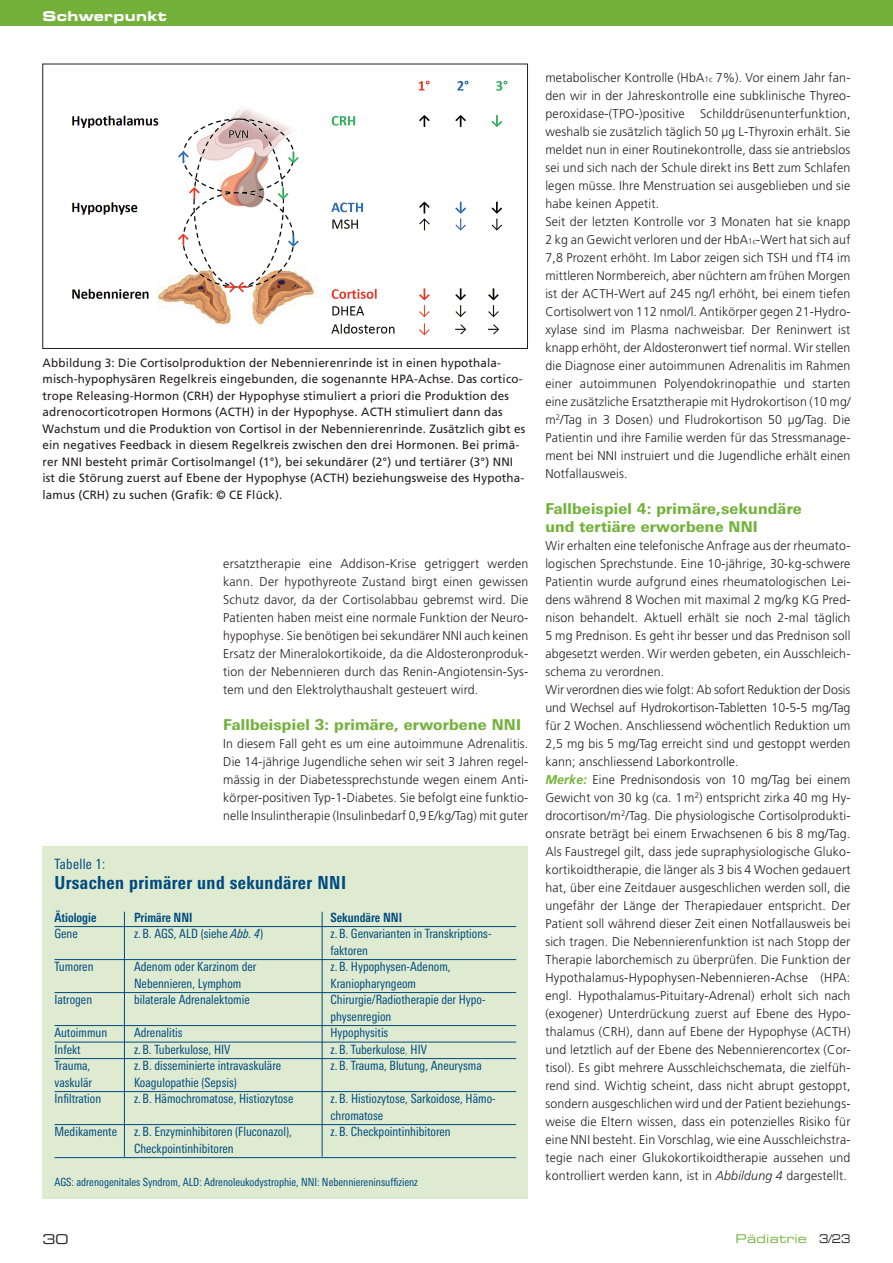
<style>
.page{position:relative;width:893px;height:1263px;background:#fff}
.page>*{position:absolute;margin:0;border:0;box-sizing:border-box;transform-origin:0 0}
.t1{font:800 condensed 18px "Linotype Univers";letter-spacing:.025em;color:#004a7f}
.t2{font:800 15px/18px "Linotype Univers Basic";letter-spacing:.015em;color:#73b13b}
.t3{font:condensed 14.25px "Linotype Univers";letter-spacing:.025em;color:#004a7f}
.t4{font:13.5px "Eurostile Bold Extended Two";letter-spacing:.02em;color:#fff}
.t5{font:13.5px "Eurostile Extended Two";color:#231f20}
.t6{font:300 12.75px/18px "Frutiger";letter-spacing:.015em;color:#231f20;text-align:justify}
.t7{font:condensed 12.75px/16.5px "Linotype Univers";color:#004a7f}
.t8{font:700 condensed 12.75px "Linotype Univers";color:#004a7f}
.t9{font:12px/16.5px "Frutiger";letter-spacing:.015em;color:#231f20}
.t10{font:12px "Eurostile Extended Two";letter-spacing:.02em;color:#73b13b}
.t11{font:condensed 11.25px "Linotype Univers";color:#004a7f}
.s1{font-style:italic}
.s2{color:#73b13b}
.s3{font-size:8.1px}
.s4{font-weight:700;font-style:italic;color:#73b13b}
.s5{color:#231f20}
</style>
<div class="page">
<div style="left:0;top:0;width:893px;height:26px;background:#73b13b"></div>
<img style="left:72px;top:80px;width:436px;height:256px">
<div style="left:43px;top:64px;width:485px;height:285px;border:1px solid #231f20"></div>
<div style="left:43px;top:846px;width:485px;height:352px;background:#deebd1"></div>
<hr style="left:55px;top:926px;width:461px;height:1px;background:#004a7f">
<hr style="left:55px;top:959px;width:461px;height:1px;background:#004a7f">
<hr style="left:55px;top:992px;width:461px;height:1px;background:#004a7f">
<hr style="left:55px;top:1025px;width:461px;height:1px;background:#004a7f">
<hr style="left:55px;top:1042px;width:461px;height:1px;background:#004a7f">
<hr style="left:55px;top:1058px;width:461px;height:1px;background:#004a7f">
<hr style="left:55px;top:1091px;width:461px;height:1px;background:#004a7f">
<hr style="left:55px;top:1124px;width:461px;height:1px;background:#004a7f">
<hr style="left:55px;top:1157px;width:461px;height:1px;background:#004a7f">
<hr style="left:124px;top:912px;width:1px;height:245px;background:#004a7f">
<hr style="left:322px;top:912px;width:1px;height:245px;background:#004a7f">
<p class="t4" style="left:43px;top:7px;width:126px">Schwerpunkt</p>
<p class="t9" style="left:43px;top:354px;width:484px">Abbildung 3: Die Cortisolproduktion der Nebennierenrinde ist in einen hypothala&shy;misch-hypophysären Regelkreis eingebunden, die sogenannte HPA-Achse. Das cortico&shy;trope Releasing-Hormon (CRH) der Hypophyse stimuliert a priori die Produktion des adrenocorticotropen Hormons (ACTH) in der Hypophyse. ACTH stimuliert dann das Wachstum und die Produktion von Cortisol in der Nebennierenrinde. Zusätzlich gibt es ein negatives Feedback in diesem Regelkreis zwischen den drei Hormonen. Bei primä&shy;rer NNI besteht primär Cortisolmangel (1°), bei sekundärer (2°) und tertiärer (3°) NNI ist die Störung zuerst auf Ebene der Hypophyse (ACTH) beziehungsweise des Hypotha&shy;lamus (CRH) zu suchen (Grafik: © CE Flück).</p>
<p class="t6" style="left:223px;top:554px;width:307px">ersatztherapie eine Addison-Krise getriggert werden kann. Der hypothyreote Zustand birgt einen gewissen Schutz davor, da der Cortisolabbau gebremst wird. Die Patienten haben meist eine normale Funktion der Neuro&shy;hypophyse. Sie benötigen bei sekundärer NNI auch keinen Ersatz der Mineralokortikoide, da die Aldosteronproduk&shy;tion der Nebennieren durch das Renin-Angiotensin-Sys&shy;tem und den Elektrolythaushalt gesteuert wird.</p>
<p class="t2" style="left:223px;top:715px;width:299px">Fallbeispiel 3: primäre, erworbene NNI</p>
<p class="t6" style="left:223px;top:734px;width:307px">In diesem Fall geht es um eine autoimmune Adrenalitis.<br>Die 14-jährige Jugendliche sehen wir seit 3 Jahren regel&shy;mässig in der Diabetessprechstunde wegen einem Anti&shy;körper-positiven Typ-1-Diabetes. Sie befolgt eine funktio&shy;nelle Insulintherapie (Insulinbedarf 0,9 E/kg/Tag) mit guter</p>
<p class="t3" style="left:55px;top:856px;width:52px">Tabelle 1:</p>
<h1 class="t1" style="left:55px;top:872px;width:293px">Ursachen primärer und sekundärer NNI</h1>
<p class="t8" style="left:55px;top:910px;width:44px">Ätiologie</p>
<p class="t8" style="left:134px;top:910px;width:60px">Primäre NNI</p>
<p class="t8" style="left:331px;top:910px;width:73px">Sekundäre NNI</p>
<p class="t7" style="left:55px;top:925px;width:25px">Gene</p>
<p class="t7" style="left:134px;top:925px;width:131px">z.B. AGS, ALD (siehe <span class="s1">Abb. 4</span>)</p>
<p class="t7" style="left:331px;top:925px;width:163px">z.B. Genvarianten in Transkriptions&shy;faktoren</p>
<p class="t7" style="left:55px;top:958px;width:40px">Tumoren</p>
<p class="t7" style="left:134px;top:958px;width:124px">Adenom oder Karzinom der</p>
<p class="t7" style="left:331px;top:958px;width:122px">z.B. Hypophysen-Adenom,</p>
<p class="t7" style="left:134px;top:975px;width:109px">Nebennieren, Lymphom</p>
<p class="t7" style="left:331px;top:975px;width:87px">Kraniopharyngeom</p>
<p class="t7" style="left:55px;top:991px;width:39px">Iatrogen</p>
<p class="t7" style="left:134px;top:991px;width:117px">bilaterale Adrenalektomie</p>
<p class="t7" style="left:331px;top:991px;width:157px">Chirurgie/Radiotherapie der Hypo&shy;physenregion</p>
<p class="t7" style="left:55px;top:1024px;width:54px">Autoimmun</p>
<p class="t7" style="left:134px;top:1024px;width:50px">Adrenalitis</p>
<p class="t7" style="left:331px;top:1024px;width:59px">Hypophysitis</p>
<p class="t7" style="left:55px;top:1041px;width:28px">Infekt</p>
<p class="t7" style="left:134px;top:1041px;width:98px">z.B. Tuberkulose, HIV</p>
<p class="t7" style="left:331px;top:1041px;width:98px">z.B. Tuberkulose<span class="s2">,</span> HIV</p>
<p class="t7" style="left:55px;top:1057px;width:37px">Trauma,</p>
<p class="t7" style="left:134px;top:1057px;width:149px">z.B. disseminierte intravaskuläre</p>
<p class="t7" style="left:331px;top:1057px;width:153px">z.B. Trauma, Blutung, Aneurysma</p>
<p class="t7" style="left:55px;top:1074px;width:39px">vaskulär</p>
<p class="t7" style="left:134px;top:1074px;width:104px">Koagulopathie (Sepsis)</p>
<p class="t7" style="left:55px;top:1090px;width:48px">Infiltration</p>
<p class="t7" style="left:134px;top:1090px;width:161px">z.B. Hämochromatose, Histiozytose</p>
<p class="t7" style="left:331px;top:1090px;width:167px">z.B. Histiozytose, Sarkoidose, Hämo&shy;chromatose</p>
<p class="t7" style="left:55px;top:1123px;width:64px">Medikamente</p>
<p class="t7" style="left:134px;top:1123px;width:159px">z.B. Enzyminhibitoren (Fluconazol),</p>
<p class="t7" style="left:331px;top:1123px;width:122px">z.B. Checkpointinhibitoren</p>
<p class="t7" style="left:134px;top:1140px;width:101px">Checkpointinhibitoren</p>
<p class="t11" style="left:55px;top:1175px;width:365px">AGS: adrenogenitales Syndrom, ALD: Adrenoleukodystrophie, NNI: Nebenniereninsuffizienz</p>
<p class="t6" style="left:545px;top:68px;width:307px;text-align:left">metabolischer Kontrolle (HbA<span class="s3">1c</span> 7%). Vor einem Jahr fan&shy;den wir in der Jahreskontrolle eine subklinische Thyreo&shy;peroxidase-(TPO-)positive Schilddrüsenunterfunktion, weshalb sie zusätzlich täglich 50 µg L-Thyroxin erhält. Sie meldet nun in einer Routinekontrolle, dass sie antriebslos sei und sich nach der Schule direkt ins Bett zum Schlafen legen müsse. Ihre Menstruation sei ausgeblieben und sie habe keinen Appetit.<br>Seit der letzten Kontrolle vor 3 Monaten hat sie knapp 2 kg an Gewicht verloren und der HbA<span class="s3">1c</span>-Wert hat sich auf 7,8 Prozent erhöht. Im Labor zeigen sich TSH und fT4 im mittleren Normbereich, aber nüchtern am frühen Morgen ist der ACTH-Wert auf 245 ng/l erhöht, bei einem tiefen Cortisolwert von 112 nmol/l. Antikörper gegen 21-Hydro&shy;xylase sind im Plasma nachweisbar. Der Reninwert ist knapp erhöht, der Aldosteronwert tief normal. Wir stellen die Diagnose einer autoimmunen Adrenalitis im Rahmen einer autoimmunen Polyendokrinopathie und starten eine zusätzliche Ersatztherapie mit Hydrokortison (10 mg/ m<sup>2</sup>/Tag in 3 Dosen) und Fludrokortison 50 µg/Tag. Die Patientin und ihre Familie werden für das Stressmanage&shy;ment bei NNI instruiert und die Jugendliche erhält einen Notfallausweis.</p>
<p class="t2" style="left:545px;top:499px;width:258px">Fallbeispiel 4: primäre,sekundäre und tertiäre erworbene NNI</p>
<p class="t6" style="left:545px;top:536px;width:307px;text-align:left">Wir erhalten eine telefonische Anfrage aus der rheumato&shy;logischen Sprechstunde. Eine 10-jährige, 30-kg-schwere Patientin wurde aufgrund eines rheumatologischen Lei&shy;dens während 8 Wochen mit maximal 2 mg/kg KG Pred&shy;nison behandelt. Aktuell erhält sie noch 2-mal täglich 5 mg Prednison. Es geht ihr besser und das Prednison soll abgesetzt werden. Wir werden gebeten, ein Ausschleich&shy;schema zu verordnen.<br>Wir verordnen dies wie folgt: Ab sofort Reduktion der Dosis und Wechsel auf Hydrokortison-Tabletten 10-5-5 mg/Tag für 2 Wochen. Anschliessend wöchentlich Reduktion um 2,5 mg bis 5 mg/Tag erreicht sind und gestoppt werden kann; anschliessend Laborkontrolle.<br><span class="s4">Merke:</span> Eine Prednisondosis von 10 mg/Tag bei einem Gewicht von 30 kg (ca. 1 m<sup>2</sup>) entspricht zirka 40 mg Hy&shy;drocortison/m<sup>2</sup>/Tag. Die physiologische Cortisolprodukti&shy;onsrate beträgt bei einem Erwachsenen 6 bis 8 mg/Tag.<br>Als Faustregel gilt, dass jede supraphysiologische Gluko&shy;kortikoidtherapie, die länger als 3 bis 4 Wochen gedauert hat, über eine Zeitdauer ausgeschlichen werden soll, die ungefähr der Länge der Therapiedauer entspricht. Der Patient soll während dieser Zeit einen Notfallausweis bei sich tragen. Die Nebennierenfunktion ist nach Stopp der Therapie laborchemisch zu überprüfen. Die Funktion der Hypothalamus-Hypophysen-Nebennieren-Achse (HPA: engl. Hypothalamus-Pituitary-Adrenal) erholt sich nach (exogener) Unterdrückung zuerst auf Ebene des Hypo&shy;thalamus (CRH), dann auf Ebene der Hypophyse (ACTH) und letztlich auf der Ebene des Nebennierencortex (Cor&shy;tisol). Es gibt mehrere Ausschleichschemata, die zielfüh&shy;rend sind. Wichtig scheint, dass nicht abrupt gestoppt, sondern ausgeschlichen wird und der Patient beziehungs&shy;weise die Eltern wissen, dass ein potenzielles Risiko für eine NNI besteht. Ein Vorschlag, wie eine Ausschleichstra&shy;tegie nach einer Glukokortikoidtherapie aussehen und kontrolliert werden kann, ist in <span class="s1">Abbildung 4</span> dargestellt.</p>
<p class="t5" style="left:43px;top:1230px;width:28px">30</p>
<p class="t10" style="left:736px;top:1230px;width:116px">Pädiatrie <span class="s5">3/23</span></p>
</div>
